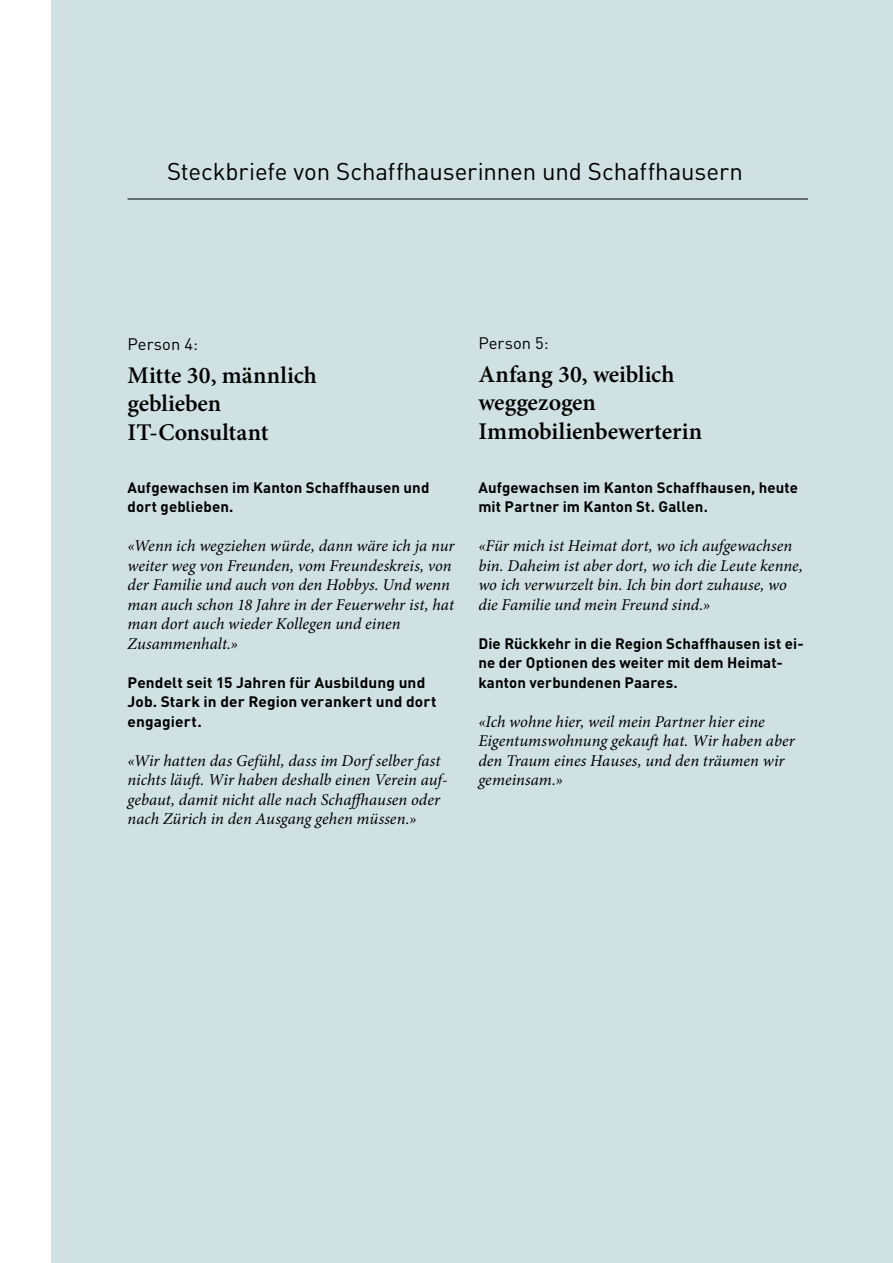
<style>
.page{position:relative;width:893px;height:1263px;background:#fff}
.page>*{position:absolute;margin:0;border:0;box-sizing:border-box;transform-origin:0 0}
.t1{font:600 24px/28.5px "Minion Pro";color:#000}
.t2{font:24px "DIN";letter-spacing:-.005em;color:#000}
.t3{font:italic 16.5px/19.5px "Minion Pro";color:#000}
.t4{font:16.5px "DIN";color:#000}
.t5{font:700 15px/19.5px "DIN";letter-spacing:.01em;color:#000}
</style>
<div class="page">
<div style="left:51px;top:0;width:842px;height:1263px;background:#cfe1e2"></div>
<hr style="left:128px;top:199px;width:680px;height:1px;background:#000">
<h1 class="t2" style="left:167px;top:156px;width:577px">Steckbriefe von Schaffhauserinnen und Schaffhausern</h1>
<p class="t4" style="left:128px;top:333px;width:72px">Person 4:</p>
<h1 class="t1" style="left:128px;top:361px;width:191px">Mitte 30, männlich geblieben<br>IT-Consultant</h1>
<p class="t5" style="left:128px;top:477px;width:303px">Aufgewachsen im Kanton Schaffhausen und dort geblieben.</p>
<p class="t3" style="left:128px;top:536px;width:328px">«Wenn ich wegziehen würde, dann wäre ich ja nur weiter weg von Freunden, vom Freundeskreis, von der Familie und auch von den Hobbys. Und wenn man auch schon 18 Jahre in der Feuerwehr ist, hat man dort auch wieder Kollegen und einen Zusammenhalt.»</p>
<p class="t5" style="left:128px;top:672px;width:310px">Pendelt seit 15 Jahren für Ausbildung und<br>Job. Stark in der Region verankert und dort engagiert.</p>
<p class="t3" style="left:128px;top:751px;width:321px">«Wir hatten das Gefühl, dass im Dorf selber fast nichts läuft. Wir haben deshalb einen Verein auf&shy;gebaut, damit nicht alle nach Schaffhausen oder nach Zürich in den Ausgang gehen müssen.»</p>
<p class="t4" style="left:478px;top:333px;width:72px">Person 5:</p>
<h1 class="t1" style="left:478px;top:360px;width:225px">Anfang 30, weiblich weggezogen<br>Immobilienbewerterin</h1>
<p class="t5" style="left:478px;top:477px;width:321px">Aufgewachsen im Kanton Schaffhausen, heute mit Partner im Kanton St. Gallen.</p>
<p class="t3" style="left:478px;top:536px;width:326px">«Für mich ist Heimat dort, wo ich aufgewachsen bin. Daheim ist aber dort, wo ich die Leute kenne, wo ich verwurzelt bin. Ich bin dort zuhause, wo die Familie und mein Freund sind.»</p>
<p class="t5" style="left:478px;top:633px;width:327px">Die Rückkehr in die Region Schaffhausen ist ei&shy;ne der Optionen des weiter mit dem Heimat&shy;kanton verbundenen Paares.</p>
<p class="t3" style="left:478px;top:712px;width:318px">«Ich wohne hier, weil mein Partner hier eine Eigentumswohnung gekauft hat. Wir haben aber den Traum eines Hauses, und den träumen wir gemeinsam.»</p>
</div>
